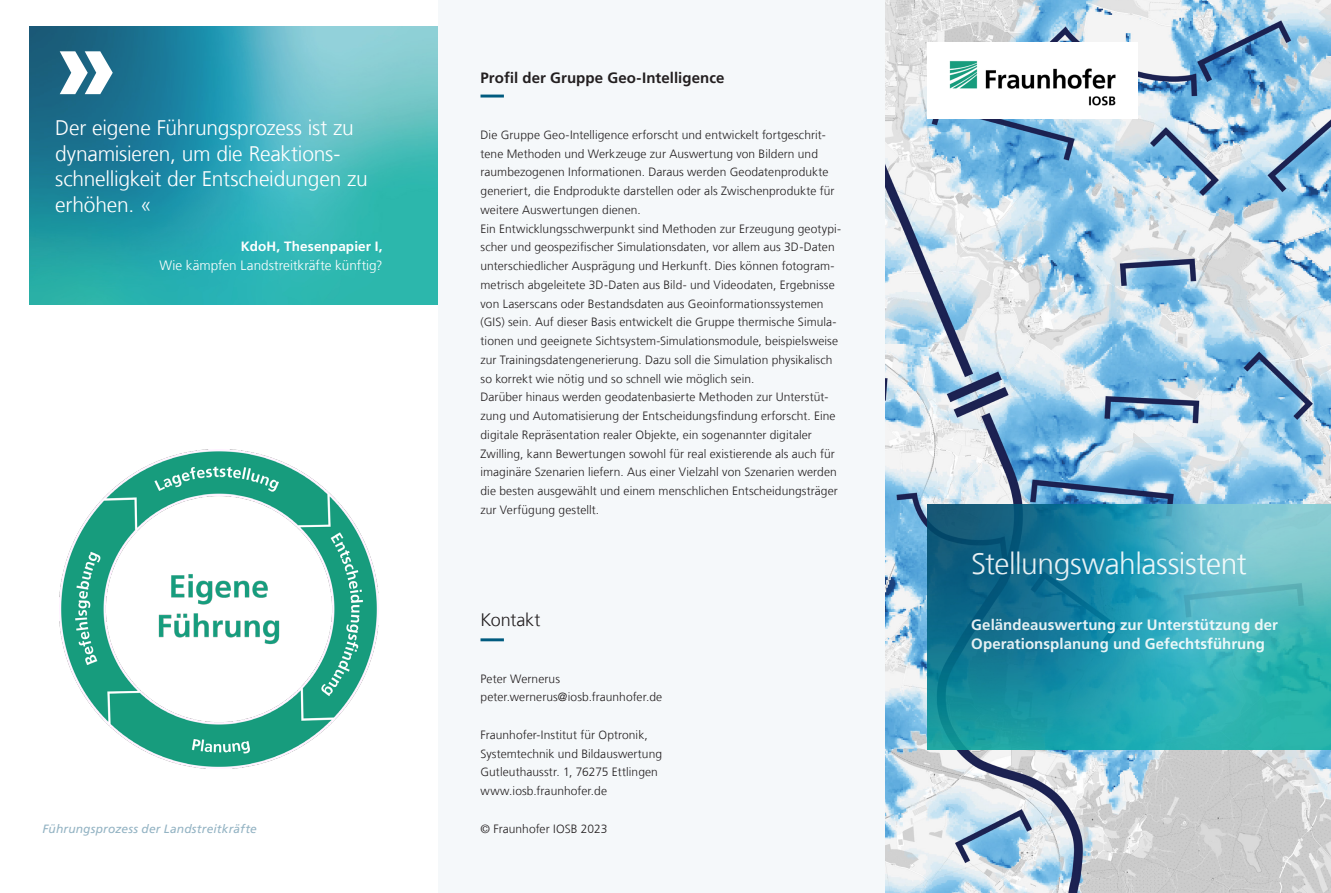
<style>
.page{position:relative;width:1331px;height:893px;background:#fff}
.page>*{position:absolute;margin:0;border:0;box-sizing:border-box;transform-origin:0 0}
.t1{font:900 105px "Frutiger LT Com";color:#fff}
.t2{font:300 30px "Frutiger LT Com";letter-spacing:-.015em;color:#fff}
.Zitat_14_17_weiss{font:300 21px/25.5px "Frutiger LT Com";letter-spacing:-.01em;color:#fff}
.Infokasten_gross_Ueb{font:300 18px "Frutiger LT Com";letter-spacing:-.01em;color:#231f20}
.t3{font:700 15px/19.5px "Frutiger LT Com";letter-spacing:.005em;color:#fff}
.Infokasten_gross_Ueb-2{font:700 15px "Frutiger LT Com";letter-spacing:.005em;color:#231f20}
.Zitat_Autor_9_12_5_w{font:300 13.5px "Frutiger LT Com";color:#fff}
.Zitat_Autor_9_12_5_w-2{font:700 13.5px "Frutiger LT Com";letter-spacing:.01em;color:#fff}
.Infokasten_klein_Fli{font:300 12px/18.8px "Frutiger LT Com";letter-spacing:.005em;color:#231f20}
.Bildtext_Marginal_8{font:italic 12px "Frutiger LT Com";letter-spacing:.015em;color:#93b3c3}
</style>
<div class="page">
<img style="left:30px;top:27px;width:408px;height:278px">
<img style="left:885px;top:0;width:446px;height:893px">
<img style="left:927px;top:43px;width:210px;height:76px">
<div style="left:438px;top:0;width:446px;height:893px;background:#f5f8fa"></div>
<img style="left:927px;top:504px;width:404px;height:246px">
<svg style="left:480px;top:95px;width:24px;height:3px"></svg>
<svg style="left:480px;top:638px;width:24px;height:3px"></svg>
<img style="left:60px;top:450px;width:318px;height:318px">
<p class="t1" style="left:54px;top:1px;width:66px">»</p>
<p class="Zitat_14_17_weiss" style="left:55px;top:115px;width:314px">Der eigene Führungsprozess ist zu dynamisieren, um die Reaktions&shy;schnelligkeit der Entscheidungen zu erhöhen. «</p>
<p class="Zitat_Autor_9_12_5_w-2" style="left:241px;top:239px;width:143px">KdoH, Thesenpapier I,</p>
<p class="Zitat_Autor_9_12_5_w" style="left:159px;top:258px;width:225px">Wie kämpfen Landstreitkräfte künftig?</p>
<p class="Bildtext_Marginal_8" style="left:43px;top:821px;width:216px">Führungsprozess der Landstreitkräfte</p>
<p class="Infokasten_gross_Ueb-2" style="left:480px;top:69px;width:245px">Profil der Gruppe Geo-Intelligence</p>
<p class="Infokasten_klein_Fli" style="left:480px;top:125px;width:356px">Die Gruppe Geo-Intelligence erforscht und entwickelt fortgeschrit&shy;tene Methoden und Werkzeuge zur Auswertung von Bildern und raumbezogenen Informationen. Daraus werden Geodatenprodukte generiert, die Endprodukte darstellen oder als Zwischenprodukte für weitere Auswertungen dienen.</p>
<p class="Infokasten_klein_Fli" style="left:480px;top:219px;width:362px">Ein Entwicklungsschwerpunkt sind Methoden zur Erzeugung geotypi&shy;scher und geospezifischer Simulationsdaten, vor allem aus 3D-Daten unterschiedlicher Ausprägung und Herkunft. Dies können fotogram&shy;metrisch abgeleitete 3D-Daten aus Bild- und Videodaten, Ergebnisse von Laserscans oder Bestandsdaten aus Geoinformationssystemen (GIS) sein. Auf dieser Basis entwickelt die Gruppe thermische Simula&shy;tionen und geeignete Sichtsystem-Simulationsmodule, beispielsweise zur Trainingsdatengenerierung. Dazu soll die Simulation physikalisch so korrekt wie nötig und so schnell wie möglich sein.</p>
<p class="Infokasten_klein_Fli" style="left:480px;top:388px;width:359px">Darüber hinaus werden geodatenbasierte Methoden zur Unterstüt&shy;zung und Automatisierung der Entscheidungsfindung erforscht. Eine digitale Repräsentation realer Objekte, ein sogenannter digitaler Zwilling, kann Bewertungen sowohl für real existierende als auch für imaginäre Szenarien liefern. Aus einer Vielzahl von Szenarien werden die besten ausgewählt und einem menschlichen Entscheidungsträger zur Verfügung gestellt.</p>
<p class="Infokasten_gross_Ueb" style="left:480px;top:610px;width:61px">Kontakt</p>
<p class="Infokasten_klein_Fli" style="left:480px;top:669px;width:81px">Peter Wernerus</p>
<p class="Infokasten_klein_Fli" style="left:480px;top:688px;width:183px">peter.wernerus@iosb.fraunhofer.de</p>
<p class="Infokasten_klein_Fli" style="left:480px;top:725px;width:169px">Fraunhofer-Institut für Optronik,</p>
<p class="Infokasten_klein_Fli" style="left:480px;top:744px;width:183px">Systemtechnik und Bildauswertung</p>
<p class="Infokasten_klein_Fli" style="left:480px;top:763px;width:179px">Gutleuthausstr. 1, 76275 Ettlingen</p>
<p class="Infokasten_klein_Fli" style="left:480px;top:782px;width:128px">www.iosb.fraunhofer.de</p>
<p class="Infokasten_klein_Fli" style="left:480px;top:819px;width:128px">© Fraunhofer IOSB 2023</p>
<h2 class="t2" style="left:971px;top:546px;width:277px">Stellungswahlassistent</h2>
<p class="t3" style="left:971px;top:615px;width:308px">Geländeauswertung zur Unterstützung der<br>Operationsplanung und Gefechtsführung</p>
</div>
